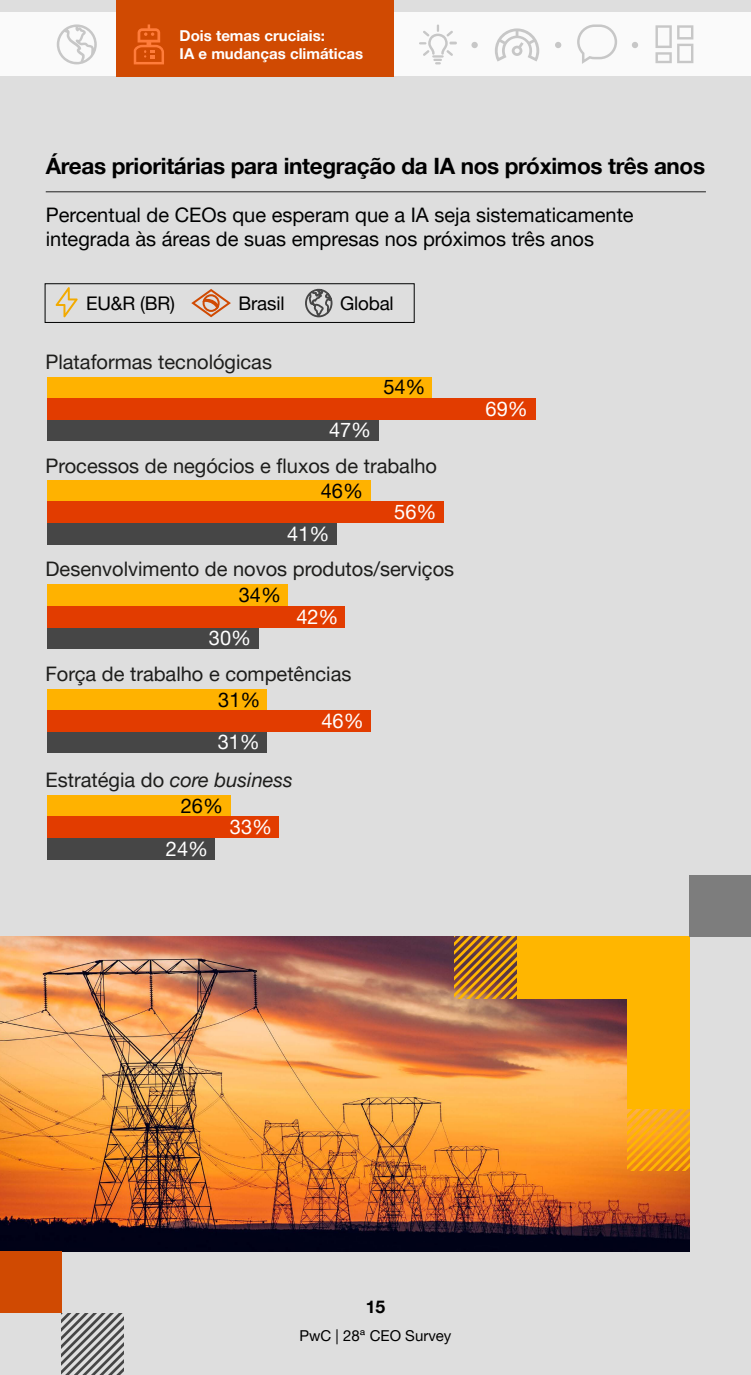
<style>
.page{position:relative;width:751px;height:1375px;background:#fff}
.page>*{position:absolute;margin:0;border:0;box-sizing:border-box;transform-origin:0 0}
.t1{font:700 22.5px "Helvetica Neue LT Pro";letter-spacing:-.015em;color:#000}
.t2{font:20px "Helvetica Neue LT Pro";color:#1d1d1b}
.t3{font:20px/24px "Helvetica Neue LT Pro";color:#000101}
.t4{font:20px "Helvetica Neue LT Pro";color:#fff}
.t5{font:20px "Helvetica Neue LT Pro";color:#000}
.t6{font:18.75px "Helvetica Neue LT Pro";letter-spacing:-.01em;color:#000}
.t7{font:700 17.5px "Helvetica Neue LT Pro";color:#000}
.t8{font:700 15px/18px "Helvetica Neue LT Pro";color:#fff}
.t9{font:15px "Helvetica Neue LT Pro";color:#000}
.s1{font-style:italic}
</style>
<div class="page">
<div style="left:0;top:0;width:750px;height:1375px;background:#dedede"></div>
<hr style="left:46px;top:191px;width:659px;height:1px;background:#464646">
<div style="left:45px;top:283px;width:369px;height:40px;border:1px solid #000101"></div>
<svg style="left:191px;top:289px;width:40px;height:28px"></svg>
<svg style="left:305px;top:288px;width:28px;height:30px"></svg>
<svg style="left:56px;top:287px;width:22px;height:30px"></svg>
<div style="left:47px;top:377px;width:384px;height:21px;background:#ffb200"></div>
<div style="left:47px;top:419px;width:331px;height:22px;background:#464646"></div>
<div style="left:47px;top:398px;width:488px;height:21px;background:#e23c00"></div>
<div style="left:47px;top:481px;width:323px;height:21px;background:#ffb200"></div>
<div style="left:47px;top:523px;width:290px;height:21px;background:#464646"></div>
<div style="left:47px;top:502px;width:396px;height:21px;background:#e23c00"></div>
<div style="left:47px;top:689px;width:219px;height:22px;background:#ffb200"></div>
<div style="left:47px;top:732px;width:219px;height:21px;background:#464646"></div>
<div style="left:47px;top:711px;width:323px;height:21px;background:#e23c00"></div>
<div style="left:47px;top:585px;width:240px;height:21px;background:#ffb200"></div>
<div style="left:47px;top:627px;width:211px;height:22px;background:#464646"></div>
<div style="left:47px;top:606px;width:297px;height:21px;background:#e23c00"></div>
<div style="left:47px;top:796px;width:183px;height:21px;background:#ffb200"></div>
<div style="left:47px;top:838px;width:168px;height:21px;background:#464646"></div>
<div style="left:47px;top:817px;width:231px;height:21px;background:#e23c00"></div>
<img style="left:0;top:936px;width:689px;height:315px">
<div style="left:516px;top:936px;width:173px;height:62px;background:#ffb600"></div>
<div style="left:626px;top:936px;width:63px;height:173px;background:#ffb600"></div>
<svg style="left:454px;top:936px;width:62px;height:62px;background:#ac7328"></svg>
<svg style="left:626px;top:1109px;width:62px;height:62px;background:#f7a318"></svg>
<div style="left:689px;top:875px;width:61px;height:61px;background:#7d7d7d"></div>
<div style="left:0;top:1251px;width:62px;height:62px;background:#d04a02"></div>
<svg style="left:62px;top:1313px;width:61px;height:62px"></svg>
<div style="left:0;top:13px;width:750px;height:63px;background:#fafafa"></div>
<div style="left:116px;top:0;width:277px;height:76px;background:#d04a02"></div>
<svg style="left:57px;top:24px;width:40px;height:40px"></svg>
<svg style="left:134px;top:24px;width:30px;height:40px"></svg>
<svg style="left:655px;top:25px;width:38px;height:38px"></svg>
<div style="left:554px;top:42px;width:7px;height:6px;background:#c7c7c7;border-radius:50%"></div>
<svg style="left:632px;top:42px;width:5px;height:6px"></svg>
<svg style="left:471px;top:42px;width:6px;height:6px"></svg>
<svg style="left:419px;top:24px;width:37px;height:40px"></svg>
<svg style="left:495px;top:28px;width:44px;height:34px"></svg>
<svg style="left:577px;top:24px;width:39px;height:40px"></svg>
<p class="t8" style="left:179px;top:26px;width:185px">Dois temas cruciais:<br>IA e mudanças climáticas</p>
<p class="t1" style="left:46px;top:153px;width:660px">Áreas prioritárias para integração da IA nos próximos três anos</p>
<p class="t3" style="left:46px;top:203px;width:589px">Percentual de CEOs que esperam que a IA seja sistematicamente integrada às áreas de suas empresas nos próximos três anos</p>
<p class="t6" style="left:86px;top:292px;width:90px">EU&amp;R (BR)</p>
<p class="t6" style="left:238px;top:292px;width:47px">Brasil</p>
<p class="t6" style="left:340px;top:292px;width:55px">Global</p>
<p class="t2" style="left:45px;top:350px;width:228px">Plataformas tecnológicas</p>
<p class="t4" style="left:329px;top:418px;width:44px">47%</p>
<p class="t5" style="left:383px;top:375px;width:44px">54%</p>
<p class="t2" style="left:45px;top:453px;width:393px">Processos de negócios e fluxos de trabalho</p>
<p class="t5" style="left:320px;top:479px;width:44px">46%</p>
<p class="t4" style="left:287px;top:521px;width:44px">41%</p>
<p class="t4" style="left:394px;top:500px;width:44px">56%</p>
<p class="t2" style="left:45px;top:557px;width:410px">Desenvolvimento de novos produtos/serviços</p>
<p class="t5" style="left:239px;top:583px;width:44px">34%</p>
<p class="t4" style="left:209px;top:626px;width:44px">30%</p>
<p class="t4" style="left:296px;top:604px;width:44px">42%</p>
<p class="t2" style="left:45px;top:662px;width:307px">Força de trabalho e competências</p>
<p class="t5" style="left:218px;top:687px;width:44px">31%</p>
<p class="t4" style="left:217px;top:730px;width:44px">31%</p>
<p class="t2" style="left:45px;top:767px;width:249px">Estratégia do <span class="s1">core business</span></p>
<p class="t5" style="left:181px;top:793px;width:44px">26%</p>
<p class="t4" style="left:166px;top:836px;width:44px">24%</p>
<p class="t4" style="left:230px;top:815px;width:44px">33%</p>
<p class="t4" style="left:321px;top:709px;width:44px">46%</p>
<p class="t4" style="left:485px;top:396px;width:44px">69%</p>
<p class="t7" style="left:365px;top:1296px;width:21px">15</p>
<p class="t9" style="left:299px;top:1326px;width:153px">PwC | 28ª CEO Survey</p>
</div>
